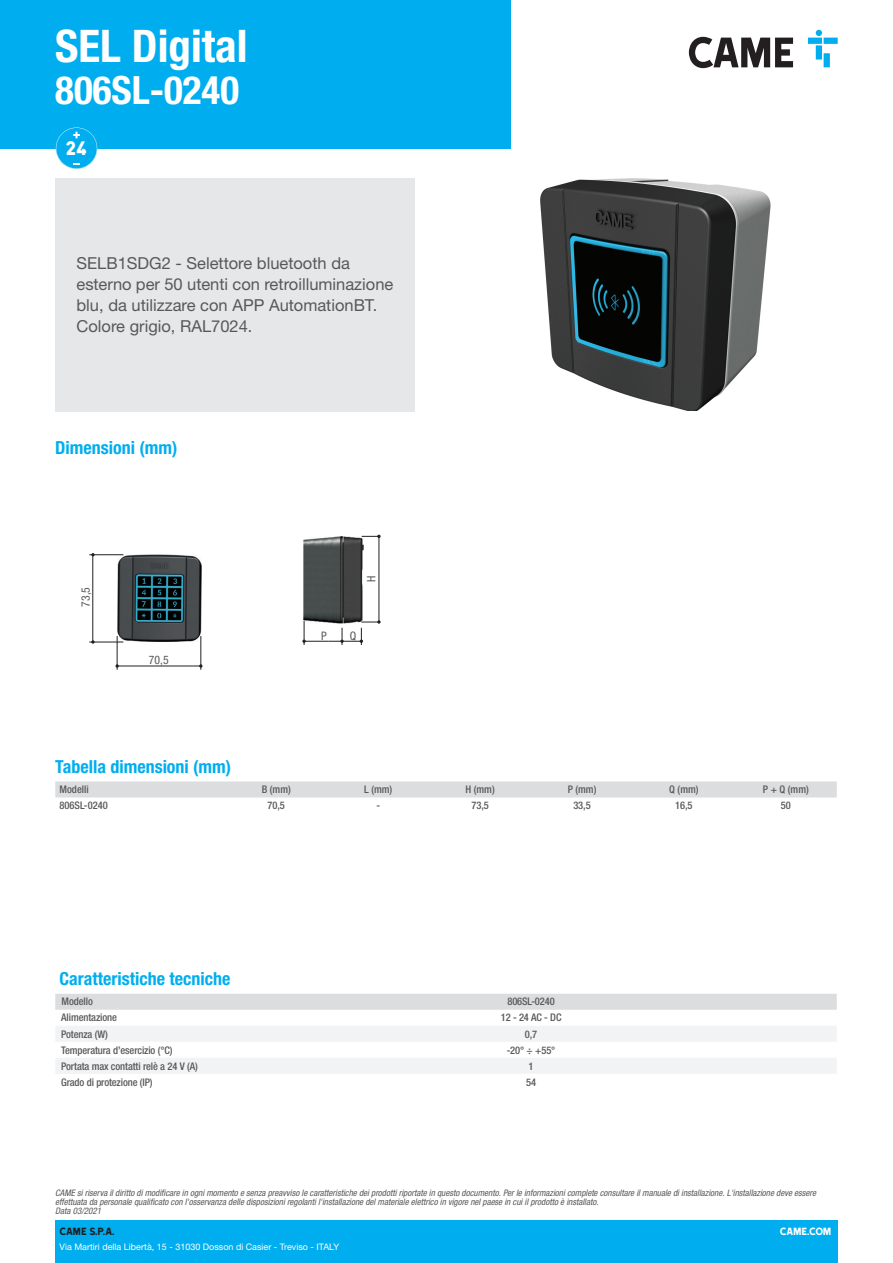
<style>
.page{position:relative;width:893px;height:1263px;background:#fff}
.page>*{position:absolute;margin:0;border:0;box-sizing:border-box;transform-origin:0 0}
.Name{font:700 condensed 45px "Helvetica Neue LTW1 G";color:#fff}
.t1{font:700 condensed 39px "Helvetica Neue LTW1 G";color:#fff}
.t2{font:22.5px "Came Type";color:#fff}
.t3{font:700 condensed 18px "Helvetica Neue LTW1 G";color:#00aeef}
.Description{font:16.5px/21px "Helvetica Neue LTW1 G";color:#57585a}
.t4{font:12px "Came Type";color:#231f20}
.t5{font:12px "Came Type";letter-spacing:-.025em;color:#fff}
.t6{font:condensed 11.7px "Helvetica Neue LTW1 G";color:#57585a}
.Feature{font:500 condensed 10.5px "Helvetica Neue LTW1 G";letter-spacing:-.01em;color:#57585a}
.Data{font:500 condensed 10.5px "Helvetica Neue LTW1 G";letter-spacing:-.01em;color:#57585a}
.t7{font:italic condensed 9px/9px "Helvetica Neue LTW1 G";color:#57585a}
.t8{font:9px "Helvetica Neue LTW1 G";color:#fff}
</style>
<div class="page">
<div style="left:55px;top:1220px;width:783px;height:43px;background:#00aeef"></div>
<div style="left:0;top:0;width:510px;height:149px;background:#00aeef"></div>
<svg style="left:689px;top:37px;width:104px;height:31px"></svg>
<svg style="left:808px;top:30px;width:30px;height:37px"></svg>
<svg style="left:56px;top:127px;width:41px;height:42px"></svg>
<div style="left:55px;top:178px;width:360px;height:233px;background:#e6e7e9"></div>
<img style="left:540px;top:178px;width:230px;height:233px">
<svg style="left:89px;top:553px;width:114px;height:117px"></svg>
<svg style="left:302px;top:534px;width:79px;height:111px"></svg>
<div style="left:55px;top:781px;width:782px;height:16px;background:#dcdddf"></div>
<div style="left:55px;top:994px;width:782px;height:16px;background:#dcdddf"></div>
<svg style="left:56px;top:1026px;width:781px;height:47px"></svg>
<p class="Name" style="left:55px;top:19px;width:194px">SEL Digital</p>
<p class="t1" style="left:55px;top:67px;width:185px">806SL-0240</p>
<p class="t2" style="left:66px;top:136px;width:23px">24</p>
<p class="Description" style="left:77px;top:253px;width:318px">SELB1SDG2 - Selettore bluetooth da esterno per 50 utenti con retroilluminazione blu, da utilizzare con APP AutomationBT.<br>Colore grigio, RAL7024.</p>
<p class="t3" style="left:55px;top:437px;width:124px">Dimensioni (mm)</p>
<p class="t6" style="left:79px;top:607px;width:21px;rotate:-90deg">73,5</p>
<p class="t6" style="left:149px;top:653px;width:21px">70,5</p>
<p class="t6" style="left:364px;top:582px;width:8px;rotate:-90deg">H</p>
<p class="t6" style="left:321px;top:628px;width:7px">P</p>
<p class="t6" style="left:350px;top:628px;width:8px">Q</p>
<p class="t3" style="left:55px;top:756px;width:177px">Tabella dimensioni (mm)</p>
<p class="Feature" style="left:60px;top:783px;width:31px">Modelli</p>
<p class="Feature" style="left:262px;top:783px;width:31px">B (mm)</p>
<p class="Feature" style="left:364px;top:783px;width:30px">L (mm)</p>
<p class="Feature" style="left:465px;top:783px;width:31px">H (mm)</p>
<p class="Feature" style="left:568px;top:783px;width:30px">P (mm)</p>
<p class="Feature" style="left:669px;top:783px;width:31px">Q (mm)</p>
<p class="Feature" style="left:763px;top:783px;width:47px">P + Q (mm)</p>
<p class="Feature" style="left:60px;top:799px;width:50px">806SL-0240</p>
<p class="Data" style="left:268px;top:799px;width:19px">70,5</p>
<p class="Data" style="left:376px;top:799px;width:5px">-</p>
<p class="Data" style="left:471px;top:799px;width:19px">73,5</p>
<p class="Data" style="left:573px;top:799px;width:19px">33,5</p>
<p class="Data" style="left:675px;top:799px;width:19px">16,5</p>
<p class="Data" style="left:781px;top:799px;width:11px">50</p>
<p class="t3" style="left:60px;top:968px;width:172px">Caratteristiche tecniche</p>
<p class="Feature" style="left:62px;top:995px;width:33px">Modello</p>
<p class="Feature" style="left:507px;top:995px;width:49px">806SL-0240</p>
<p class="Feature" style="left:61px;top:1011px;width:57px">Alimentazione</p>
<p class="Data" style="left:501px;top:1011px;width:62px">12 - 24 AC - DC</p>
<p class="Feature" style="left:61px;top:1027px;width:48px">Potenza (W)</p>
<p class="Data" style="left:525px;top:1027px;width:14px">0,7</p>
<p class="Feature" style="left:61px;top:1043px;width:113px">Temperatura d’esercizio (°C)</p>
<p class="Data" style="left:507px;top:1043px;width:50px">-20° ÷ +55°</p>
<p class="Feature" style="left:61px;top:1059px;width:138px">Portata max contatti relè a 24 V (A)</p>
<p class="Data" style="left:529px;top:1059px;width:7px">1</p>
<p class="Feature" style="left:61px;top:1075px;width:93px">Grado di protezione (IP)</p>
<p class="Data" style="left:526px;top:1075px;width:11px">54</p>
<p class="t7" style="left:55px;top:1189px;width:762px">CAME si riserva il diritto di modificare in ogni momento e senza preavviso le caratteristiche dei prodotti riportate in questo documento. Per le informazioni complete consultare il manuale di installazione. L'installazione deve essere effettuata da personale qualificato con l'osservanza delle disposizioni regolanti l'installazione del materiale elettrico in vigore nel paese in cui il prodotto è installato.<br>Data 03/2021</p>
<h3 class="t4" style="left:60px;top:1225px;width:57px">CAME S.P.A.</h3>
<p class="t8" style="left:60px;top:1241px;width:281px">Via Martiri della Libertà, 15 - 31030 Dosson di Casier - Treviso - ITALY</p>
<h3 class="t5" style="left:780px;top:1225px;width:53px">CAME.COM</h3>
</div>
